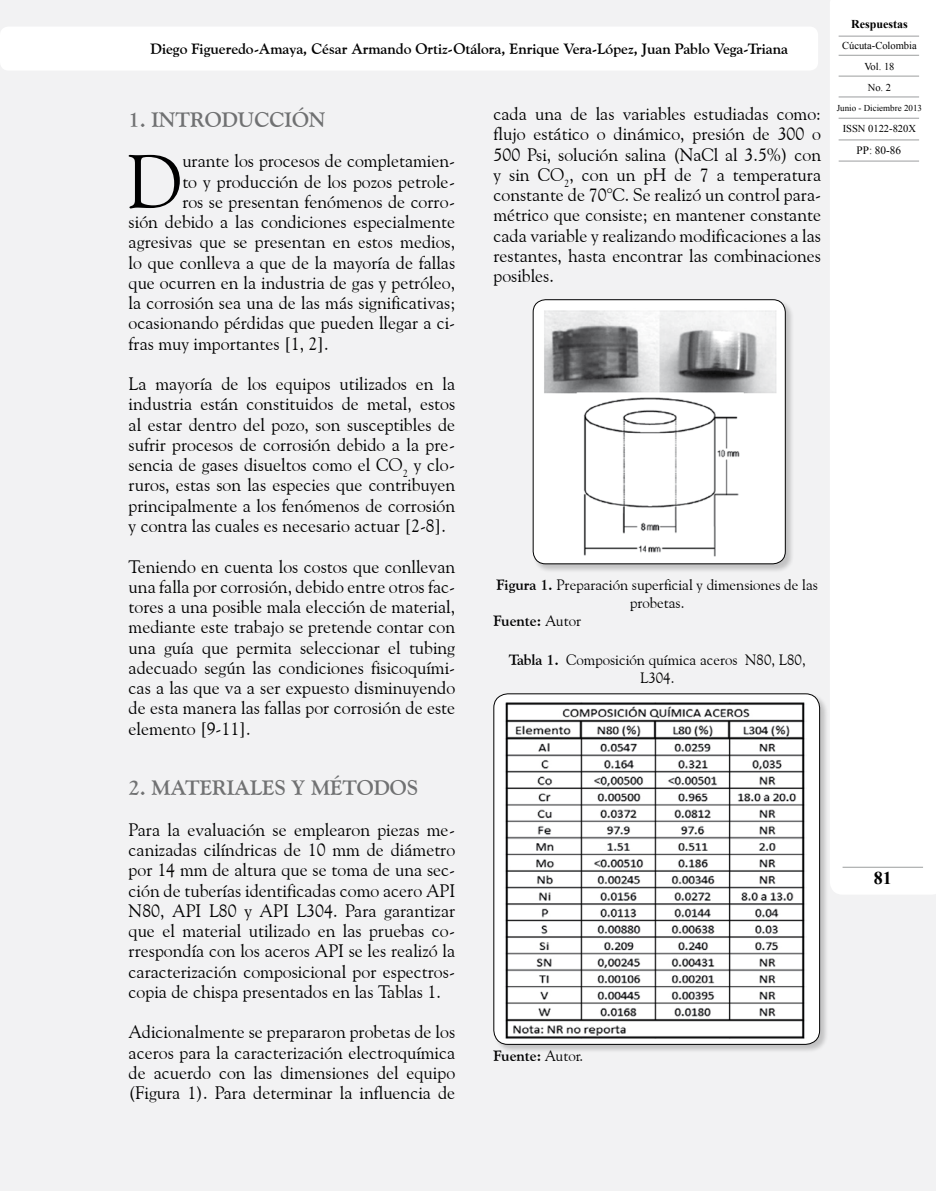
<style>
.page{position:relative;width:936px;height:1191px;background:#fff}
.page>*{position:absolute;margin:0;border:0;box-sizing:border-box;transform-origin:0 0}
.t1{font:75.75px "Goudy Old Style BT";color:#000}
.t2{font:700 21px "Goudy Old Style BT";color:#707172}
.t3{font:18px/20.2px "Goudy Old Style BT";color:#000;text-align:justify}
.t4{font:700 18px "Times New Roman";color:#000}
.t5{font:700 15px "Goudy Old Style BT";color:#000}
.t6{font:15px/18px "Goudy Old Style BT";color:#000;text-align:center}
.t7{font:700 12px "Times New Roman";color:#000}
.t8{font:11.25px "Times New Roman";color:#000}
.t9{font:10.5px/20.7px "Times New Roman";color:#000;text-align:center}
.t10{font:9px "Times New Roman";color:#000}
.s1{font-weight:700}
.s2{font-weight:400}
</style>
<div class="page">
<div style="left:0;top:0;width:935px;height:1191px;background:#f2f2f3"></div>
<div style="left:830px;top:0;width:105px;height:894px;background:#fff"></div>
<hr style="left:842px;top:867px;width:80px;height:1px;background:#9c9e9f">
<hr style="left:838px;top:118px;width:81px;height:1px;background:#9c9e9f">
<hr style="left:838px;top:55px;width:81px;height:1px;background:#9c9e9f">
<hr style="left:838px;top:76px;width:81px;height:1px;background:#9c9e9f">
<hr style="left:838px;top:97px;width:81px;height:1px;background:#9c9e9f">
<hr style="left:838px;top:36px;width:81px;height:1px;background:#9c9e9f">
<hr style="left:838px;top:140px;width:81px;height:1px;background:#9c9e9f">
<div style="left:532px;top:299px;width:262px;height:274px;background:#000;opacity:.2"></div>
<div style="left:533px;top:300px;width:252px;height:264px;background:#fff;border-radius:13px"></div>
<div style="left:533px;top:299px;width:252px;height:265px;border:1px solid #000;border-radius:13px"></div>
<img style="left:544px;top:310px;width:233px;height:247px">
<div style="left:493px;top:693px;width:335px;height:360px;background:#000;opacity:.2"></div>
<div style="left:494px;top:694px;width:325px;height:350px;background:#fff;border-radius:14px"></div>
<div style="left:493px;top:693px;width:326px;height:351px;border:1px solid #000;border-radius:14px"></div>
<img style="left:505px;top:702px;width:300px;height:336px">
<div style="left:0;top:27px;width:818px;height:44px;background:#fff;border-radius:9px"></div>
<hr style="left:838px;top:161px;width:81px;height:1px;background:#9c9e9f">
<p class="t5" style="left:150px;top:40px;width:639px">Diego Figueredo-Amaya, César Armando Ortiz-Otálora, Enrique Vera-López, Juan Pablo Vega-Triana</p>
<p class="t2" style="left:129px;top:107px;width:198px">1. INTRODUCCIÓN</p>
<h1 class="t1" style="left:126px;top:135px;width:58px">D</h1>
<p class="t3" style="left:182px;top:151px;width:274px">urante los procesos de completamien-</p>
<p class="t3" style="left:182px;top:171px;width:274px">to y producción de los pozos petrole-</p>
<p class="t3" style="left:182px;top:191px;width:274px">ros se presentan fenómenos de corro-</p>
<p class="t3" style="left:129px;top:211px;width:328px">sión debido a las condiciones especialmente</p>
<p class="t3" style="left:129px;top:232px;width:328px">agresivas que se presentan en estos medios,</p>
<p class="t3" style="left:129px;top:252px;width:328px">lo que conlleva a que de la mayoría de fallas</p>
<p class="t3" style="left:129px;top:272px;width:328px">que ocurren en la industria de gas y petróleo,</p>
<p class="t3" style="left:129px;top:292px;width:328px">la corrosión sea una de las más significativas;</p>
<p class="t3" style="left:129px;top:313px;width:328px">ocasionando pérdidas que pueden llegar a ci-</p>
<p class="t3" style="left:129px;top:333px;width:201px">fras muy importantes [1, 2].</p>
<p class="t3" style="left:129px;top:373px;width:328px">La mayoría de los equipos utilizados en la industria están constituidos de metal, estos al estar dentro del pozo, son susceptibles de sufrir procesos de corrosión debido a la pre&shy;sencia de gases disueltos como el CO<sub>2</sub> y clo&shy;ruros, estas son las especies que contribuyen principalmente a los fenómenos de corrosión y contra las cuales es necesario actuar [2-8].</p>
<p class="t3" style="left:129px;top:556px;width:328px">Teniendo en cuenta los costos que conllevan una falla por corrosión, debido entre otros fac&shy;tores a una posible mala elección de material, mediante este trabajo se pretende contar con una guía que permita seleccionar el tubing adecuado según las condiciones fisicoquími&shy;cas a las que va a ser expuesto disminuyendo de esta manera las fallas por corrosión de este elemento [9-11].</p>
<p class="t2" style="left:129px;top:775px;width:291px">2. MATERIALES Y MÉTODOS</p>
<p class="t3" style="left:129px;top:819px;width:328px">Para la evaluación se emplearon piezas me&shy;canizadas cilíndricas de 10 mm de diámetro por 14 mm de altura que se toma de una sec&shy;ción de tuberías identificadas como acero API N80, API L80 y API L304. Para garantizar que el material utilizado en las pruebas co&shy;rrespondía con los aceros API se les realizó la caracterización composicional por espectros&shy;copia de chispa presentados en las Tablas 1.</p>
<p class="t3" style="left:129px;top:1021px;width:328px">Adicionalmente se prepararon probetas de los aceros para la caracterización electroquímica de acuerdo con las dimensiones del equipo (Figura 1). Para determinar la influencia de</p>
<p class="t3" style="left:493px;top:103px;width:329px">cada una de las variables estudiadas como: flujo estático o dinámico, presión de 300 o 500 Psi, solución salina (NaCl al 3.5%) con y sin CO<sub>2</sub>, con un pH de 7 a temperatura constante de 70°C. Se realizó un control para&shy;métrico que consiste; en mantener constante cada variable y realizando modificaciones a las restantes, hasta encontrar las combinaciones posibles.</p>
<p class="t6" style="left:496px;top:576px;width:323px"><span class="s1">Figura 1.</span> Preparación superficial y dimensiones de las</p>
<p class="t6" style="left:630px;top:594px;width:56px">probetas.</p>
<p class="t5" style="left:493px;top:612px;width:89px">Fuente: <span class="s2">Autor</span></p>
<p class="t6" style="left:509px;top:650px;width:298px"><span class="s1">Tabla 1.</span> Composición química aceros N80, L80,<br>L304.</p>
<p class="t5" style="left:493px;top:1046px;width:91px">Fuente: <span class="s2">Autor.</span></p>
<p class="t7" style="left:851px;top:16px;width:58px">Respuestas</p>
<p class="t9" style="left:842px;top:35px;width:76px">Cúcuta-Colombia<br>Vol. 18<br>No. 2</p>
<p class="t10" style="left:836px;top:102px;width:87px">Junio - Diciembre 2013</p>
<p class="t9" style="left:842px;top:118px;width:75px">ISSN 0122-820X</p>
<p class="t8" style="left:856px;top:143px;width:46px">PP: 80-86</p>
<p class="t4" style="left:873px;top:866px;width:19px">81</p>
</div>
